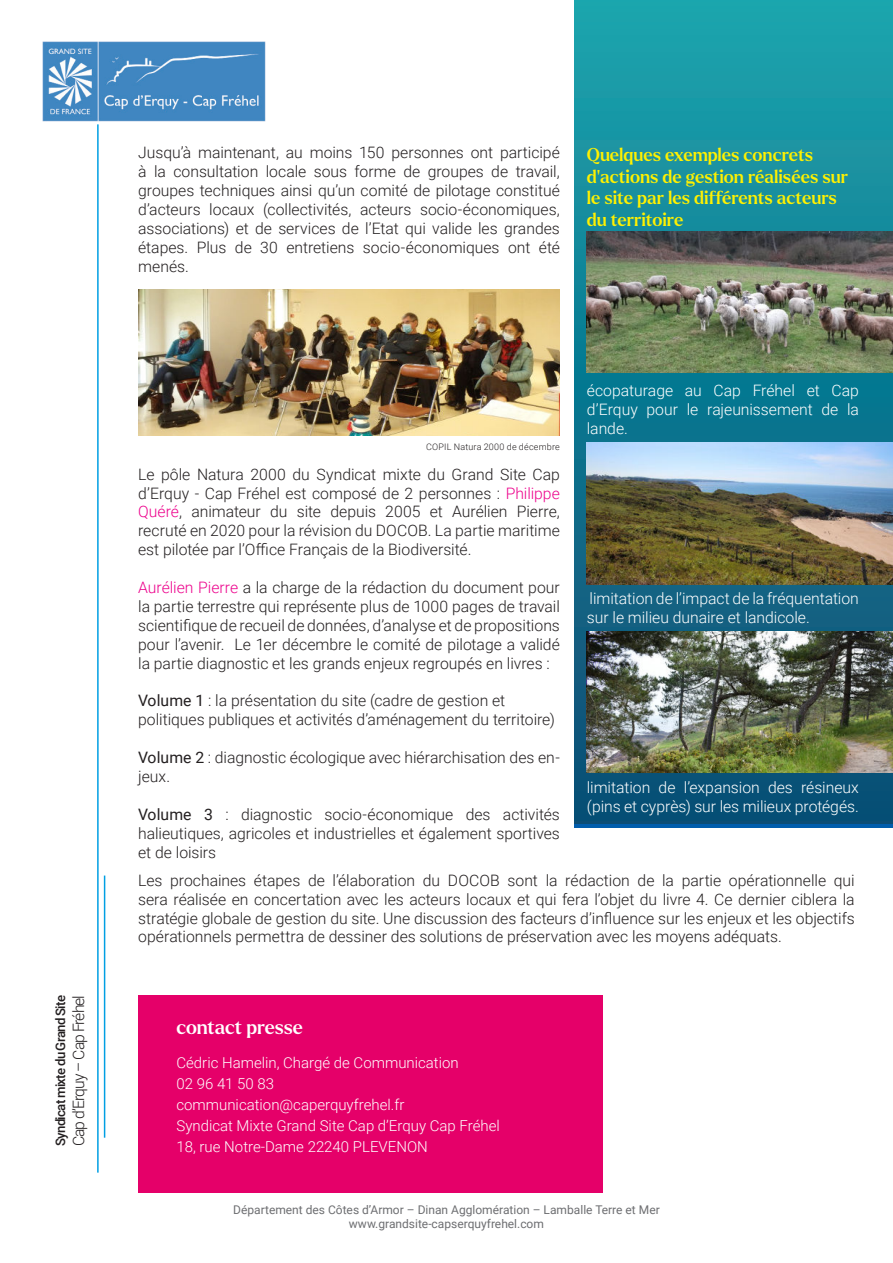
<style>
.page{position:relative;width:893px;height:1263px;background:#fff}
.page>*{position:absolute;margin:0;border:0;box-sizing:border-box;transform-origin:0 0}
.t1{font:500 19.5px "Larken";letter-spacing:-.005em;color:#fff}
.t2{font:500 18px/21.6px "Larken";color:#fff101}
.t3{font:300 15.75px/18.9px "Roboto";color:#231f20;text-align:justify}
.t4{font:300 15.75px/18.9px "Roboto";color:#fff}
.t5{font:300 15.75px "Roboto";letter-spacing:-.06em;color:#231f20}
.t6{font:300 15px/21px "Roboto";color:#fff}
.t7{font:500 13.2px "Roboto";letter-spacing:-.05em;color:#231f20}
.t8{font:12px/14.4px "Roboto";color:#6d6e71;text-align:center}
.t9{font:300 9px "Roboto";letter-spacing:.02em;color:#231f20}
.s1{color:#ed028c}
.s2{font-weight:400}
</style>
<div class="page">
<div style="left:138px;top:995px;width:465px;height:197px;background:#e50069"></div>
<img style="left:43px;top:41px;width:222px;height:80px">
<hr style="left:97px;top:124px;width:2px;height:1048px;background:#009fe3">
<hr style="left:104px;top:875px;width:1px;height:263px;background:#009fe3">
<svg style="left:574px;top:0;width:319px;height:827px;background:#138196"></svg>
<img style="left:587px;top:232px;width:306px;height:141px">
<img style="left:587px;top:443px;width:306px;height:141px">
<img style="left:587px;top:631px;width:306px;height:141px">
<img style="left:138px;top:289px;width:422px;height:147px">
<p class="t7" style="left:55px;top:1146px;width:153px;rotate:-90deg">Syndicat mixte du Grand Site</p>
<p class="t5" style="left:71px;top:1146px;width:153px;rotate:-90deg">Cap d’Erquy – Cap Fréhel</p>
<p class="t3" style="left:138px;top:144px;width:423px">Jusqu’à maintenant, au moins 150 personnes ont participé à la consultation locale sous forme de groupes de travail, groupes techniques ainsi qu’un comité de pilotage constitué d’acteurs locaux (collectivités, acteurs socio-économiques, associations) et de services de l’Etat qui valide les grandes étapes. Plus de 30 entretiens socio-économiques ont été menés.</p>
<p class="t2" style="left:587px;top:145px;width:263px">Quelques exemples concrets d’actions de gestion réalisées sur le site par les différents acteurs du territoire</p>
<p class="t9" style="left:426px;top:440px;width:135px">COPIL Natura 2000 de décembre</p>
<p class="t3" style="left:138px;top:466px;width:423px">Le pôle Natura 2000 du Syndicat mixte du Grand Site Cap d’Erquy - Cap Fréhel est composé de 2 personnes : <span class="s1">Philippe Quéré</span>, animateur du site depuis 2005 et Aurélien Pierre, recruté en 2020 pour la révision du DOCOB. La partie maritime est pilotée par l’Office Français de la Biodiversité.</p>
<p class="t3" style="left:138px;top:579px;width:423px"><span class="s1">Aurélien Pierre</span> a la charge de la rédaction du document pour la partie terrestre qui représente plus de 1000 pages de travail scientifique de recueil de données, d’analyse et de propositions pour l’avenir. Le 1er décembre le comité de pilotage a validé la partie diagnostic et les grands enjeux regroupés en livres :</p>
<p class="t3" style="left:138px;top:692px;width:418px"><span class="s2">Volume 1</span> : la présentation du site (cadre de gestion et politiques publiques et activités d’aménagement du territoire)</p>
<p class="t3" style="left:138px;top:749px;width:423px"><span class="s2">Volume 2</span> : diagnostic écologique avec hiérarchisation des en&shy;jeux.</p>
<p class="t3" style="left:138px;top:806px;width:423px"><span class="s2">Volume 3</span> : diagnostic socio-économique des activités halieutiques, agricoles et industrielles et également sportives et de loisirs</p>
<p class="t4" style="left:587px;top:382px;width:274px;text-align:justify">écopaturage au Cap Fréhel et Cap d’Erquy pour le rajeunissement de la lande.</p>
<p class="t4" style="left:587px;top:590px;width:274px">limitation de l’impact de la fréquentation sur le milieu dunaire et landicole.</p>
<p class="t4" style="left:587px;top:779px;width:274px">limitation de l’expansion des résineux (pins et cyprès) sur les milieux protégés.</p>
<p class="t3" style="left:138px;top:872px;width:718px">Les prochaines étapes de l’élaboration du DOCOB sont la rédaction de la partie opérationnelle qui sera réalisée en concertation avec les acteurs locaux et qui fera l’objet du livre 4. Ce dernier ciblera la stratégie globale de gestion du site. Une discussion des facteurs d’influence sur les enjeux et les objectifs opérationnels permettra de dessiner des solutions de préservation avec les moyens adéquats.</p>
<p class="t1" style="left:176px;top:1018px;width:128px">contact presse</p>
<p class="t6" style="left:176px;top:1054px;width:325px">Cédric Hamelin, Chargé de Communication<br>02 96 41 50 83 communication@caperquyfrehel.fr<br>Syndicat Mixte Grand Site Cap d’Erquy Cap Fréhel 18, rue Notre-Dame 22240 PLEVENON</p>
<p class="t8" style="left:233px;top:1203px;width:428px">Département des Côtes d’Armor – Dinan Agglomération – Lamballe Terre et Mer www.grandsite-capserquyfrehel.com</p>
</div>
